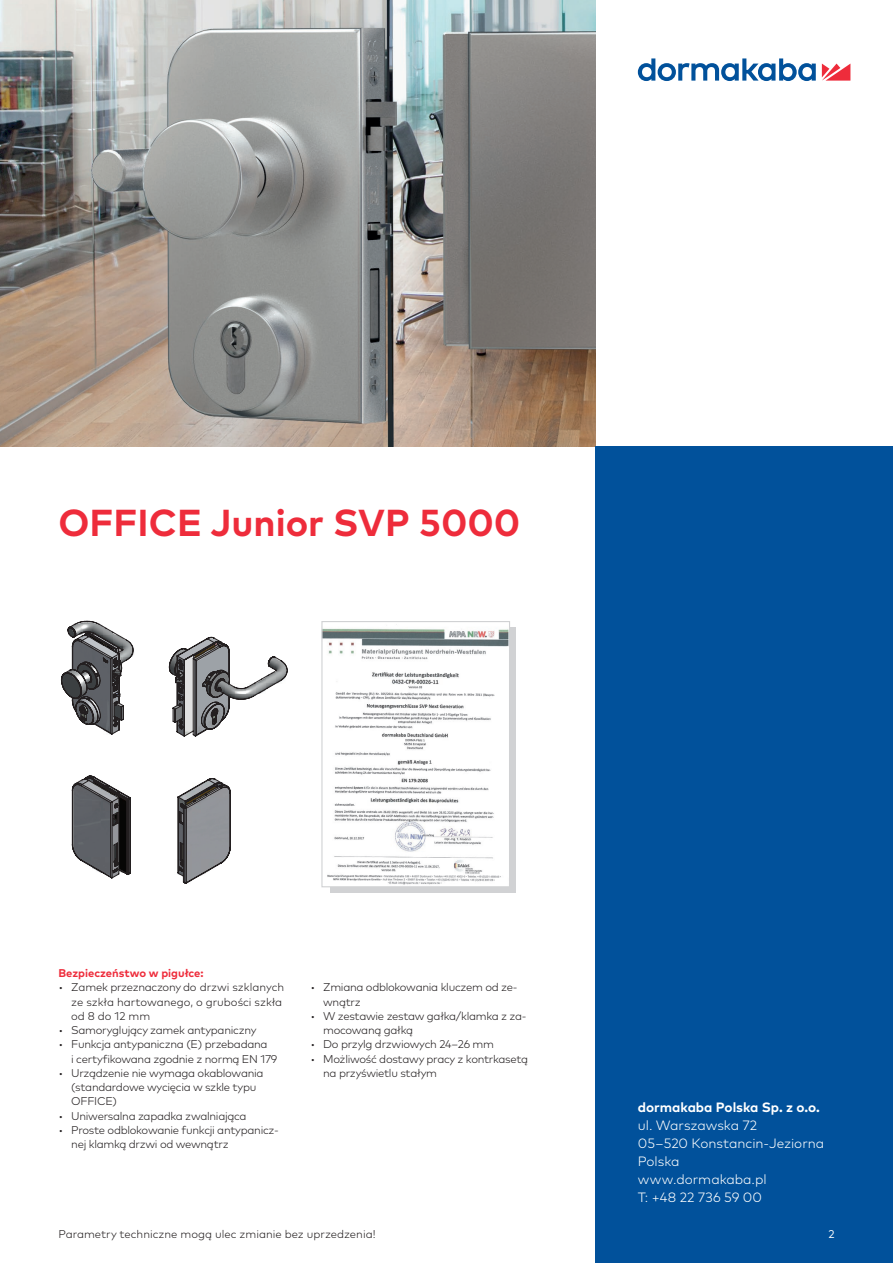
<style>
.page{position:relative;width:893px;height:1263px;background:#fff}
.page>*{position:absolute;margin:0;border:0;box-sizing:border-box;transform-origin:0 0}
.t1{font:700 37.5px "Mark Pro";color:#ee2c3b}
.t2{font:300 13.5px/18px "Mark Pro";color:#fff}
.t3{font:700 13.5px "Mark Pro";color:#fff}
.t4{font:300 11.25px/14.2px "Mark Pro";letter-spacing:-.025em;color:#231f20}
.t5{font:300 11.25px/14.2px "Mark Pro";color:#231f20}
.t6{font:700 11.25px "Mark Pro";color:#ee2c3b}
.t7{font:11.25px "Mark Pro";color:#fff}
</style>
<div class="page">
<img style="left:0;top:0;width:595px;height:446px">
<svg style="left:822px;top:64px;width:28px;height:17px"></svg>
<svg style="left:638px;top:58px;width:178px;height:23px"></svg>
<div style="left:595px;top:446px;width:298px;height:817px;background:#01519b"></div>
<div style="left:330px;top:627px;width:186px;height:266px;background:#d1d2d4"></div>
<img style="left:323px;top:627px;width:185px;height:258px">
<div style="left:321px;top:621px;width:189px;height:266px;border:1px solid #d1d2d4"></div>
<svg style="left:60px;top:620px;width:74px;height:114px"></svg>
<svg style="left:168px;top:636px;width:120px;height:101px"></svg>
<img style="left:71px;top:796px;width:1px;height:51px">
<svg style="left:72px;top:776px;width:59px;height:102px"></svg>
<svg style="left:177px;top:778px;width:54px;height:106px"></svg>
<h1 class="t1" style="left:58px;top:494px;width:463px">OFFICE Junior SVP 5000</h1>
<p class="t6" style="left:58px;top:964px;width:147px">Bezpieczeństwo w pigułce:</p>
<p class="t5" style="left:71px;top:979px;width:215px;text-indent:-13px">• Zamek przeznaczony do drzwi szklanych ze szkła hartowanego, o grubości szkła od 8 do 12 mm</p>
<p class="t4" style="left:58px;top:1022px;width:199px">• Samoryglujący zamek antypaniczny</p>
<p class="t4" style="left:71px;top:1036px;width:208px;text-indent:-13px">• Funkcja antypaniczna (E) przebadana<br>i certyfikowana zgodnie z normą EN 179</p>
<p class="t4" style="left:71px;top:1065px;width:194px;text-indent:-13px">• Urządzenie nie wymaga okablowania (standardowe wycięcia w szkle typu<br>OFFICE)</p>
<p class="t4" style="left:58px;top:1107px;width:190px">• Uniwersalna zapadka zwalniająca</p>
<p class="t4" style="left:71px;top:1122px;width:209px;text-indent:-13px">• Proste odblokowanie funkcji antypanicz&shy;nej klamką drzwi od wewnątrz</p>
<p class="t4" style="left:323px;top:979px;width:196px;text-indent:-13px">• Zmiana odblokowania kluczem od ze&shy;wnątrz</p>
<p class="t4" style="left:323px;top:1008px;width:205px;text-indent:-13px">• W zestawie zestaw gałka/klamka z za&shy;mocowaną gałką</p>
<p class="t4" style="left:310px;top:1036px;width:185px">• Do przylg drzwiowych 24‒26 mm</p>
<p class="t4" style="left:323px;top:1051px;width:207px;text-indent:-13px">• Możliwość dostawy pracy z kontrkasetą na przyświetlu stałym</p>
<p class="t3" style="left:638px;top:1096px;width:184px">dormakaba Polska Sp. z o.o.</p>
<p class="t2" style="left:638px;top:1115px;width:188px">ul. Warszawska 72<br>05‒520 Konstancin-Jeziorna<br>Polska<br>www.dormakaba.pl<br>T: +48 22 736 59 00</p>
<p class="t5" style="left:58px;top:1225px;width:319px">Parametry techniczne mogą ulec zmianie bez uprzedzenia!</p>
<p class="t7" style="left:828px;top:1225px;width:8px">2</p>
</div>
